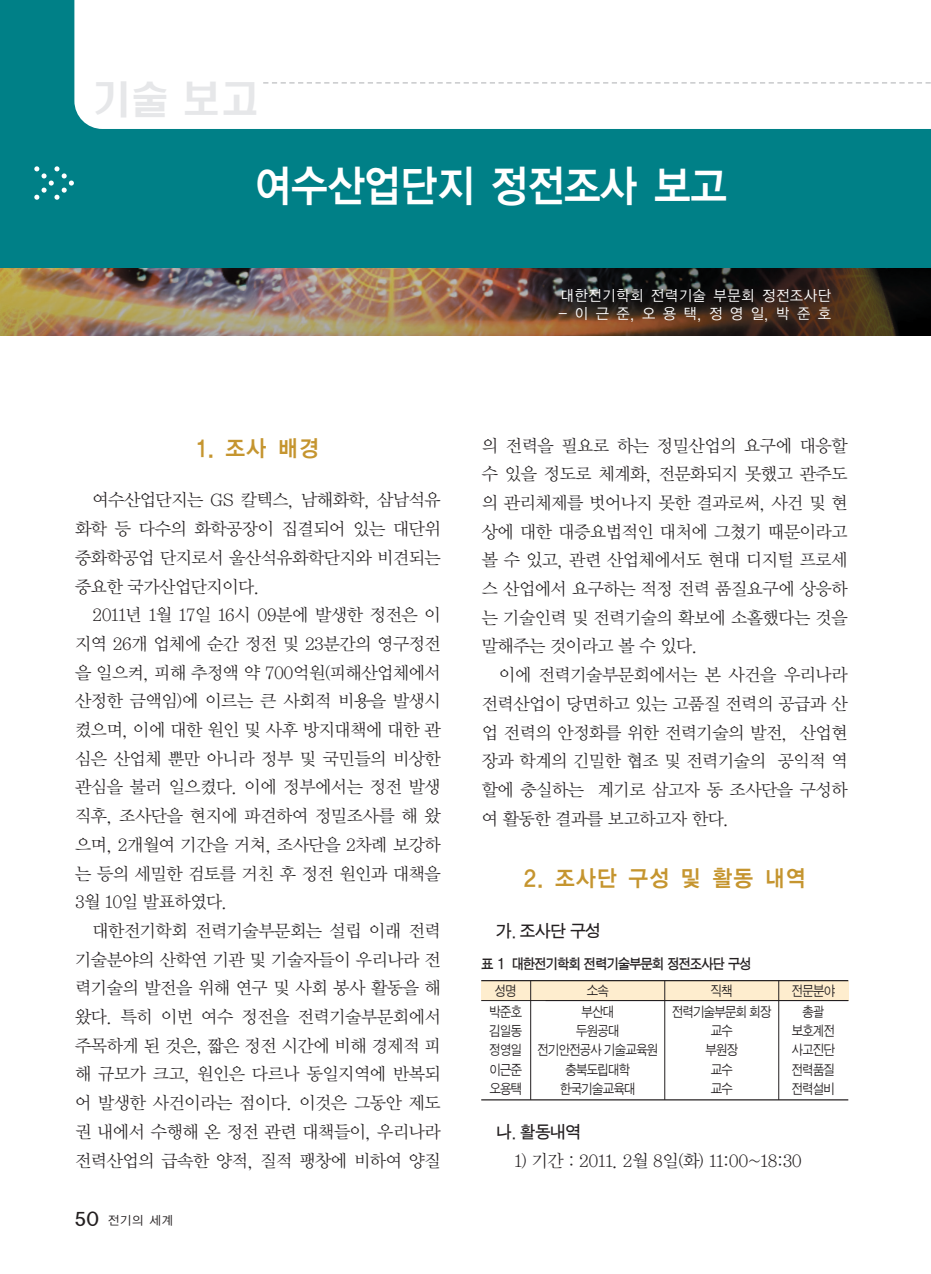
<style>
.page{position:relative;width:931px;height:1274px;background:#fff}
.page>*{position:absolute;margin:0;border:0;box-sizing:border-box;transform-origin:0 0}
.t1{font:43.75px "YGO14";letter-spacing:-.07em;color:#fff;scale:.9 1}
.t2{font:500 38.5px "HYK Head Line";color:#e6e7e9}
.t3{font:22.75px "YGO14";letter-spacing:-.005em;color:#c5952f;scale:.93 1}
.t4{font:17.5px/28.7px "Y Mj O12";letter-spacing:-.095em;color:#231f20;text-align:justify}
.t5{font:17.5px "Sand Tg";letter-spacing:-.025em;color:#231f20}
.t6{font:14.88px "YGO12";letter-spacing:-.015em;color:#fff;scale:.95 1}
.t7{font:14.88px "YGO12";letter-spacing:.47em;color:#fff;scale:.95 1}
.t8{font:14px "Sand Jg";letter-spacing:-.055em;color:#231f20;scale:.9 1}
.t9{font:14px "SM Ago T";letter-spacing:-.095em;color:#231f20;scale:.9 1}
.t10{font:12.25px "YGO12";color:#231f20}
.s1{font-family:"Soma M";font-size:17.5px}
</style>
<div class="page">
<img style="left:0;top:268px;width:931px;height:68px">
<div style="left:0;top:0;width:931px;height:268px;background:#008087"></div>
<div style="left:74px;top:0;width:857px;height:129px;background:#fff"></div>
<svg style="left:34px;top:166px;width:40px;height:34px"></svg>
<svg style="left:263px;top:82px;width:668px;height:2px"></svg>
<div style="left:481px;top:981px;width:367px;height:20px;background:#feedce"></div>
<hr style="left:481px;top:980px;width:367px;height:1px;background:#231f20">
<hr style="left:530px;top:981px;width:1px;height:119px;background:#231f20">
<hr style="left:664px;top:981px;width:1px;height:119px;background:#231f20">
<hr style="left:778px;top:981px;width:1px;height:119px;background:#231f20">
<hr style="left:481px;top:1000px;width:367px;height:1px;background:#231f20">
<hr style="left:481px;top:1099px;width:367px;height:1px;background:#231f20">
<h2 class="t2" style="left:92px;top:82px;width:168px">기술 보고</h2>
<h1 class="t1" style="left:253px;top:166px;width:530px">여수산업단지 정전조사 보고</h1>
<p class="t6" style="left:560px;top:289px;width:287px">대한전기학회 전력기술 부문회 정전조사단</p>
<p class="t7" style="left:558px;top:307px;width:289px">- 이근준, 오용택, 정영일, 박준호</p>
<h3 class="t3" style="left:196px;top:438px;width:134px">1. 조사 배경</h3>
<p class="t4" style="left:74px;top:487px;width:369px;text-indent:17px">여수산업단지는 GS 칼텍스, 남해화학, 삼남석유 화학 등 다수의 화학공장이 집결되어 있는 대단위 중화학공업 단지로서 울산석유화학단지와 비견되는 중요한 국가산업단지이다.</p>
<p class="t4" style="left:74px;top:602px;width:369px;text-indent:17px">2011년 1월 17일 16시 09분에 발생한 정전은 이 지역 26개 업체에 순간 정전 및 23분간의 영구정전 을 일으켜, 피해 추정액 약 700억원(피해산업체에서 산정한 금액임)에 이르는 큰 사회적 비용을 발생시 켰으며, 이에 대한 원인 및 사후 방지대책에 대한 관 심은 산업체 뿐만 아니라 정부 및 국민들의 비상한 관심을 불러 일으켰다. 이에 정부에서는 정전 발생 직후, 조사단을 현지에 파견하여 정밀조사를 해 왔 으며, 2개월여 기간을 거쳐, 조사단을 2차례 보강하 는 등의 세밀한 검토를 거친 후 정전 원인과 대책을 3월 10일 발표하였다.</p>
<p class="t4" style="left:74px;top:917px;width:369px;text-indent:17px">대한전기학회 전력기술부문회는 설립 이래 전력 기술분야의 산학연 기관 및 기술자들이 우리나라 전 력기술의 발전을 위해 연구 및 사회 봉사 활동을 해 왔다. 특히 이번 여수 정전을 전력기술부문회에서 주목하게 된 것은, 짧은 정전 시간에 비해 경제적 피 해 규모가 크고, 원인은 다르나 동일지역에 반복되 어 발생한 사건이라는 점이다. 이것은 그동안 제도 권 내에서 수행해 온 정전 관련 대책들이, 우리나라 전력산업의 급속한 양적, 질적 팽창에 비하여 양질</p>
<p class="t10" style="left:74px;top:1215px;width:101px"><span class="s1">50</span> 전기의 세계</p>
<p class="t4" style="left:481px;top:432px;width:369px">의 전력을 필요로 하는 정밀산업의 요구에 대응할 수 있을 정도로 체계화, 전문화되지 못했고 관주도 의 관리체제를 벗어나지 못한 결과로써, 사건 및 현 상에 대한 대증요법적인 대처에 그쳤기 때문이라고 볼 수 있고, 관련 산업체에서도 현대 디지털 프로세 스 산업에서 요구하는 적정 전력 품질요구에 상응하 는 기술인력 및 전력기술의 확보에 소홀했다는 것을 말해주는 것이라고 볼 수 있다.</p>
<p class="t4" style="left:481px;top:662px;width:369px;text-indent:17px">이에 전력기술부문회에서는 본 사건을 우리나라 전력산업이 당면하고 있는 고품질 전력의 공급과 산 업 전력의 안정화를 위한 전력기술의 발전, 산업현 장과 학계의 긴밀한 협조 및 전력기술의 공익적 역 할에 충실하는 계기로 삼고자 동 조사단을 구성하 여 활동한 결과를 보고하고자 한다.</p>
<h3 class="t3" style="left:523px;top:868px;width:306px">2. 조사단 구성 및 활동 내역</h3>
<p class="t5" style="left:496px;top:923px;width:107px">가. 조사단 구성</p>
<p class="t9" style="left:481px;top:957px;width:302px">표 1 대한전기학회 전력기술부문회 정전조사단 구성</p>
<p class="t8" style="left:495px;top:984px;width:26px">성명</p>
<p class="t8" style="left:587px;top:984px;width:26px">소속</p>
<p class="t8" style="left:711px;top:984px;width:26px">직책</p>
<p class="t8" style="left:792px;top:984px;width:50px">전문분야</p>
<p class="t8" style="left:490px;top:1005px;width:38px">박준호</p>
<p class="t8" style="left:581px;top:1005px;width:38px">부산대</p>
<p class="t8" style="left:672px;top:1005px;width:112px">전력기술부문회 회장</p>
<p class="t8" style="left:803px;top:1005px;width:26px">총괄</p>
<p class="t8" style="left:490px;top:1025px;width:38px">김일동</p>
<p class="t8" style="left:576px;top:1025px;width:50px">두원공대</p>
<p class="t8" style="left:711px;top:1025px;width:26px">교수</p>
<p class="t8" style="left:792px;top:1025px;width:50px">보호계전</p>
<p class="t8" style="left:490px;top:1044px;width:189px">정영일 전기안전공사 기술교육원</p>
<p class="t8" style="left:705px;top:1044px;width:38px">부원장</p>
<p class="t8" style="left:792px;top:1044px;width:50px">사고진단</p>
<p class="t8" style="left:490px;top:1063px;width:38px">이근준</p>
<p class="t8" style="left:565px;top:1063px;width:73px">충북도립대학</p>
<p class="t8" style="left:711px;top:1063px;width:26px">교수</p>
<p class="t8" style="left:792px;top:1063px;width:50px">전력품질</p>
<p class="t8" style="left:490px;top:1082px;width:38px">오용택</p>
<p class="t8" style="left:560px;top:1082px;width:85px">한국기술교육대</p>
<p class="t8" style="left:711px;top:1082px;width:26px">교수</p>
<p class="t8" style="left:792px;top:1082px;width:50px">전력설비</p>
<p class="t5" style="left:496px;top:1124px;width:87px">나. 활동내역</p>
<p class="t4" style="left:514px;top:1147px;width:290px">1) 기간 : 2011. 2월 8일(화) 11:00~18:30</p>
</div>
